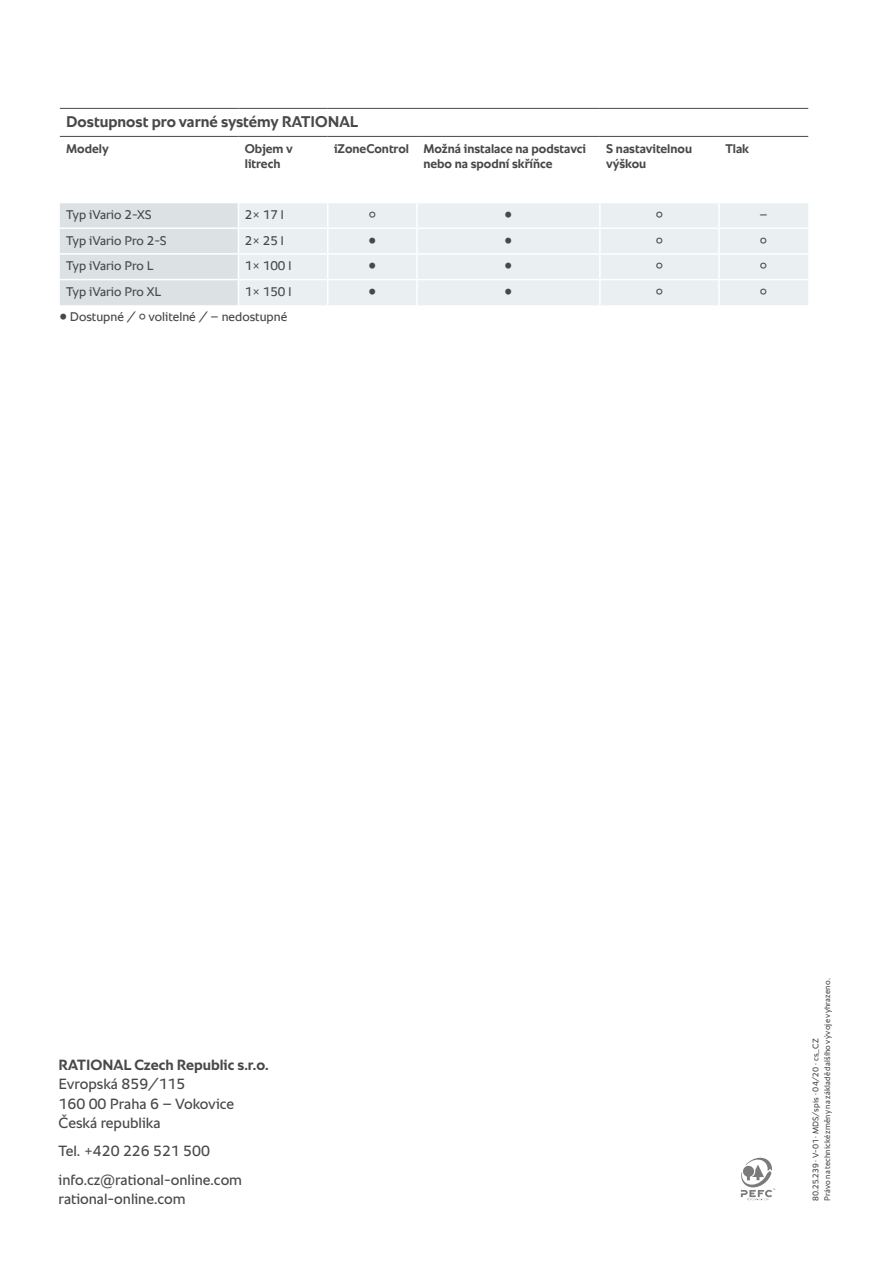
<style>
.page{position:relative;width:893px;height:1263px;background:#fff}
.page>*{position:absolute;margin:0;border:0;box-sizing:border-box;transform-origin:0 0}
.t1{font:700 15.75px "RATIONAL Sans TT";color:#484847}
.t2{font:15px/19.2px "RATIONAL Sans TT";color:#484847}
.t3{font:700 15px "RATIONAL Sans TT";color:#484847}
.t4{font:12.75px "RATIONAL Sans TT";color:#484847}
.t5{font:700 12.75px/15.3px "RATIONAL Sans TT";color:#484847}
.t6{font:8.25px/11.6px "RATIONAL Sans TT";letter-spacing:.02em;color:#484847}
</style>
<div class="page">
<svg style="left:741px;top:1158px;width:34px;height:42px"></svg>
<div style="left:239px;top:203px;width:569px;height:102px;background:#eaeff2"></div>
<hr style="left:416px;top:203px;width:2px;height:24px;background:#fff">
<hr style="left:599px;top:203px;width:2px;height:24px;background:#fff">
<hr style="left:718px;top:203px;width:2px;height:24px;background:#fff">
<hr style="left:238px;top:227px;width:90px;height:2px;background:#fff">
<hr style="left:328px;top:227px;width:89px;height:2px;background:#fff">
<hr style="left:417px;top:227px;width:183px;height:2px;background:#fff">
<hr style="left:416px;top:229px;width:2px;height:24px;background:#fff">
<hr style="left:600px;top:227px;width:119px;height:2px;background:#fff">
<hr style="left:599px;top:229px;width:2px;height:24px;background:#fff">
<hr style="left:719px;top:227px;width:89px;height:2px;background:#fff">
<hr style="left:718px;top:229px;width:2px;height:24px;background:#fff">
<hr style="left:238px;top:253px;width:90px;height:2px;background:#fff">
<hr style="left:328px;top:253px;width:89px;height:2px;background:#fff">
<hr style="left:417px;top:253px;width:183px;height:2px;background:#fff">
<hr style="left:416px;top:255px;width:2px;height:24px;background:#fff">
<hr style="left:600px;top:253px;width:119px;height:2px;background:#fff">
<hr style="left:599px;top:255px;width:2px;height:24px;background:#fff">
<hr style="left:719px;top:253px;width:89px;height:2px;background:#fff">
<hr style="left:718px;top:255px;width:2px;height:24px;background:#fff">
<hr style="left:238px;top:279px;width:90px;height:1px;background:#fff">
<div style="left:60px;top:203px;width:178px;height:102px;background:#dce1e3"></div>
<hr style="left:328px;top:279px;width:89px;height:1px;background:#fff">
<svg style="left:327px;top:203px;width:1px;height:102px"></svg>
<hr style="left:417px;top:279px;width:183px;height:1px;background:#fff">
<hr style="left:416px;top:280px;width:2px;height:25px;background:#fff">
<hr style="left:600px;top:279px;width:119px;height:1px;background:#fff">
<hr style="left:599px;top:280px;width:2px;height:25px;background:#fff">
<hr style="left:719px;top:279px;width:89px;height:1px;background:#fff">
<hr style="left:718px;top:280px;width:2px;height:25px;background:#fff">
<hr style="left:60px;top:108px;width:178px;height:1px;background:#484847">
<hr style="left:238px;top:108px;width:90px;height:1px;background:#484847">
<hr style="left:328px;top:108px;width:89px;height:1px;background:#484847">
<hr style="left:417px;top:108px;width:183px;height:1px;background:#484847">
<hr style="left:600px;top:108px;width:119px;height:1px;background:#484847">
<hr style="left:719px;top:108px;width:89px;height:1px;background:#484847">
<hr style="left:60px;top:136px;width:178px;height:1px;background:#484847">
<hr style="left:238px;top:136px;width:90px;height:1px;background:#484847">
<hr style="left:328px;top:136px;width:89px;height:1px;background:#484847">
<hr style="left:417px;top:136px;width:183px;height:1px;background:#484847">
<hr style="left:600px;top:136px;width:119px;height:1px;background:#484847">
<hr style="left:719px;top:136px;width:89px;height:1px;background:#484847">
<p class="t1" style="left:66px;top:110px;width:294px">Dostupnost pro varné systémy RATIONAL</p>
<p class="t5" style="left:66px;top:141px;width:44px">Modely</p>
<p class="t5" style="left:245px;top:141px;width:49px">Objem v litrech</p>
<p class="t5" style="left:423px;top:141px;width:164px;text-indent:-89px">iZoneControl Možná instalace na podstavci nebo na spodní skříňce</p>
<p class="t5" style="left:606px;top:141px;width:87px">S nastavitelnou výškou</p>
<p class="t5" style="left:725px;top:141px;width:25px">Tlak</p>
<p class="t4" style="left:66px;top:205px;width:87px">Typ iVario 2-XS</p>
<p class="t4" style="left:245px;top:205px;width:41px">2× 17 l</p>
<p class="t4" style="left:369px;top:205px;width:9px">○</p>
<p class="t4" style="left:505px;top:205px;width:9px">●</p>
<p class="t4" style="left:656px;top:205px;width:9px">○</p>
<p class="t4" style="left:759px;top:205px;width:10px">–</p>
<p class="t4" style="left:66px;top:231px;width:102px">Typ iVario Pro 2-S</p>
<p class="t4" style="left:245px;top:231px;width:41px">2× 25 l</p>
<p class="t4" style="left:369px;top:231px;width:9px">●</p>
<p class="t4" style="left:505px;top:231px;width:9px">●</p>
<p class="t4" style="left:656px;top:231px;width:9px">○</p>
<p class="t4" style="left:760px;top:231px;width:9px">○</p>
<p class="t4" style="left:66px;top:257px;width:89px">Typ iVario Pro L</p>
<p class="t4" style="left:245px;top:257px;width:48px">1× 100 l</p>
<p class="t4" style="left:369px;top:257px;width:9px">●</p>
<p class="t4" style="left:505px;top:257px;width:9px">●</p>
<p class="t4" style="left:656px;top:257px;width:9px">○</p>
<p class="t4" style="left:760px;top:257px;width:9px">○</p>
<p class="t4" style="left:66px;top:282px;width:97px">Typ iVario Pro XL</p>
<p class="t4" style="left:245px;top:282px;width:48px">1× 150 l</p>
<p class="t4" style="left:369px;top:282px;width:9px">●</p>
<p class="t4" style="left:505px;top:282px;width:9px">●</p>
<p class="t4" style="left:656px;top:282px;width:9px">○</p>
<p class="t4" style="left:760px;top:282px;width:9px">○</p>
<p class="t4" style="left:60px;top:307px;width:229px">● Dostupné / ○ volitelné / – nedostupné</p>
<p class="t3" style="left:59px;top:1054px;width:212px">RATIONAL Czech Republic s.r.o.</p>
<p class="t2" style="left:59px;top:1075px;width:177px">Evropská 859/115<br>160 00 Praha 6 – Vokovice<br>Česká republika</p>
<p class="t2" style="left:59px;top:1137px;width:185px;line-height:28.7px">Tel. +420 226 521 500 info.cz@rational-online.com</p>
<p class="t2" style="left:59px;top:1190px;width:129px">rational-online.com</p>
<p class="t6" style="left:810px;top:1201px;width:224px;rotate:-90deg">80.25.239 · V-01 · MDS/spis · 04/20 · cs_CZ<br>Právo na technické změny na základě dalšího vývoje vyhrazeno.</p>
</div>
